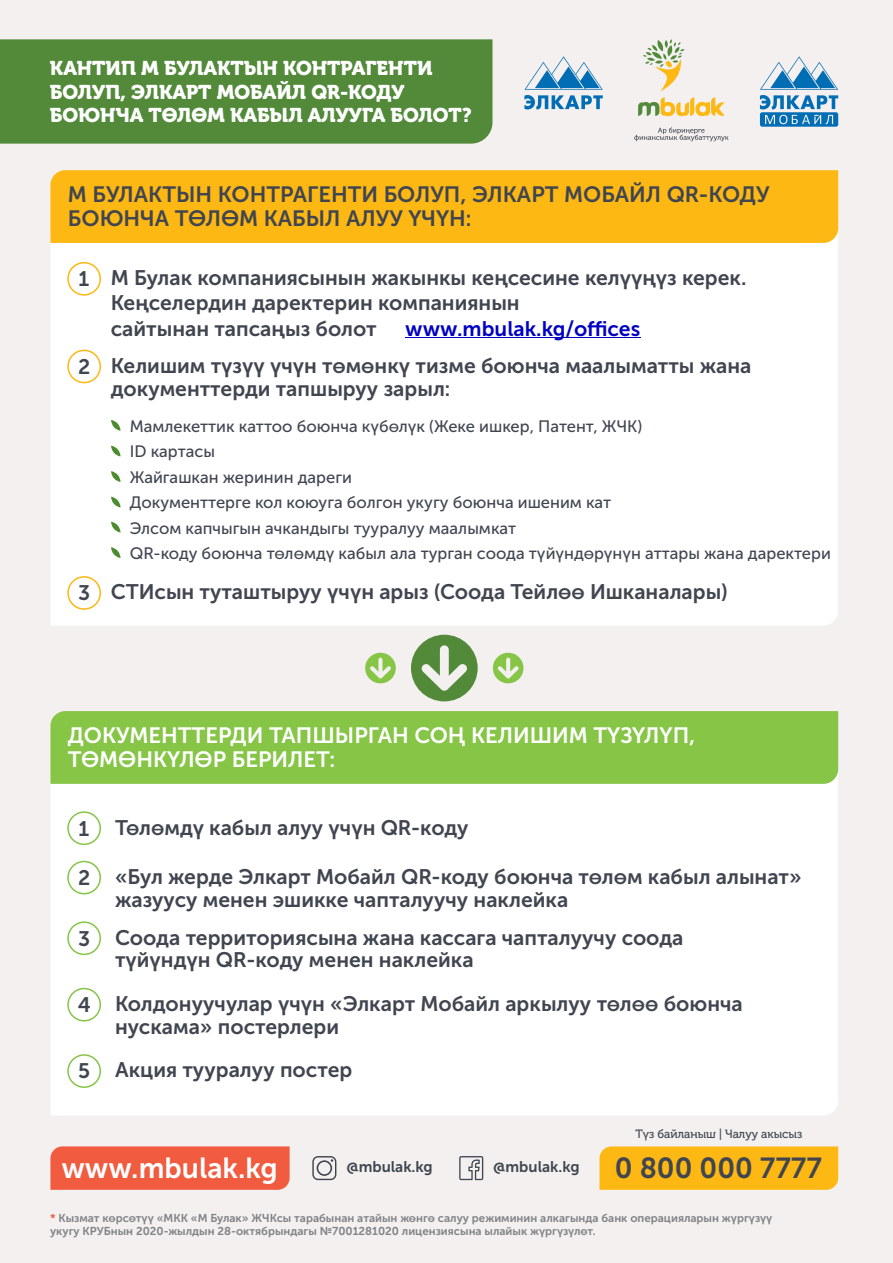
<style>
.page{position:relative;width:893px;height:1263px;background:#f3f0ef}
.page>*{position:absolute;margin:0;border:0;box-sizing:border-box;transform-origin:0 0}
.t1{font:28.95px "Museo Sans Cyrl 700";color:#404550}
.t2{font:28.95px "Museo Sans Cyrl 700";color:#fff}
.t3{font:22.05px/23.9px "Museo Sans Cyrl 700";color:#404550}
.t4{font:22.05px/23.9px "Museo Sans Cyrl 700";color:#fff}
.t5{font:21px/22.6px "Museo Sans Cyrl 700";color:#404550}
.t6{font:21px "Museo Sans Cyrl 700";color:#0000c4}
.t7{font:19.8px/23.7px "Museo Cyrillic 900";color:#fff}
.t8{font:16.5px/25.5px "Museo Sans Cyrl 500";color:#404550}
.t9{font:15.45px "Museo Sans Cyrl 700";color:#404550}
.t10{font:12px "Museo Cyrillic 500";color:#404550}
.t11{font:11.4px/12.3px "Museo Sans Cyrl 700";color:#808285}
.s1{color:#f15b40}
</style>
<div class="page">
<div style="left:51px;top:243px;width:787px;height:382px;background:#fff"></div>
<div style="left:50px;top:170px;width:788px;height:73px;background:#fdb813"></div>
<div style="left:67px;top:262px;width:34px;height:34px;border:2px solid #fdb813;border-radius:50%"></div>
<hr style="left:405px;top:337px;width:236px;height:1px;background:#0000c4">
<div style="left:0;top:39px;width:492px;height:105px;background:#528a3a"></div>
<div style="left:67px;top:350px;width:34px;height:33px;border:2px solid #fdb813;border-radius:50%"></div>
<div style="left:67px;top:576px;width:34px;height:34px;border:2px solid #fdb813;border-radius:50%"></div>
<svg style="left:111px;top:420px;width:9px;height:11px"></svg>
<svg style="left:111px;top:446px;width:9px;height:10px"></svg>
<svg style="left:111px;top:471px;width:9px;height:11px"></svg>
<svg style="left:111px;top:497px;width:9px;height:10px"></svg>
<svg style="left:111px;top:522px;width:9px;height:10px"></svg>
<svg style="left:111px;top:547px;width:9px;height:11px"></svg>
<div style="left:51px;top:784px;width:787px;height:331px;background:#fff"></div>
<div style="left:50px;top:711px;width:788px;height:73px;background:#86c546"></div>
<div style="left:67px;top:811px;width:34px;height:34px;border:2px solid #86c546;border-radius:50%"></div>
<div style="left:67px;top:861px;width:34px;height:33px;border:2px solid #86c546;border-radius:50%"></div>
<div style="left:67px;top:921px;width:34px;height:34px;border:2px solid #86c546;border-radius:50%"></div>
<div style="left:67px;top:988px;width:34px;height:33px;border:2px solid #86c546;border-radius:50%"></div>
<div style="left:67px;top:1054px;width:34px;height:34px;border:2px solid #86c546;border-radius:50%"></div>
<svg style="left:411px;top:635px;width:67px;height:66px"></svg>
<svg style="left:365px;top:653px;width:31px;height:30px"></svg>
<svg style="left:493px;top:653px;width:30px;height:30px"></svg>
<div style="left:50px;top:1146px;width:240px;height:44px;background:#f15b40"></div>
<svg style="left:312px;top:1156px;width:24px;height:24px"></svg>
<svg style="left:459px;top:1156px;width:24px;height:24px"></svg>
<div style="left:599px;top:1146px;width:239px;height:44px;background:#fdb813"></div>
<svg style="left:643px;top:39px;width:41px;height:52px"></svg>
<svg style="left:638px;top:97px;width:87px;height:19px"></svg>
<svg style="left:760px;top:56px;width:78px;height:71px"></svg>
<svg style="left:524px;top:56px;width:79px;height:53px"></svg>
<svg style="left:634px;top:127px;width:94px;height:14px"></svg>
<p class="t7" style="left:50px;top:58px;width:423px">КАНТИП М БУЛАКТЫН КОНТРАГЕНТИ<br>БОЛУП, ЭЛКАРТ МОБАЙЛ QR-КОДУ<br>БОЮНЧА ТӨЛӨМ КАБЫЛ АЛУУГА БОЛОТ?</p>
<p class="t3" style="left:68px;top:185px;width:703px">М БУЛАКТЫН КОНТРАГЕНТИ БОЛУП, ЭЛКАРТ МОБАЙЛ QR-КОДУ<br>БОЮНЧА ТӨЛӨМ КАБЫЛ АЛУУ ҮЧҮН:</p>
<p class="t5" style="left:79px;top:270px;width:12px">1</p>
<p class="t5" style="left:111px;top:267px;width:637px;line-height:25.2px">М Булак компаниясынын жакынкы кеңсесине келүүңүз керек.<br>Кеңселердин даректерин компаниянын<br>сайтынан тапсаңыз болот</p>
<p class="t6" style="left:405px;top:320px;width:236px">www.mbulak.kg/offices</p>
<p class="t5" style="left:111px;top:356px;width:642px;text-indent:-33px">2 Келишим түзүү үчүн төмөнкү тизме боюнча маалыматты жана документтерди тапшыруу зарыл:</p>
<p class="t8" style="left:130px;top:415px;width:703px">Мамлекеттик каттоо боюнча күбөлүк (Жеке ишкер, Патент, ЖЧК)<br>ID картасы<br>Жайгашкан жеринин дареги<br>Документтерге кол коюуга болгон укугу боюнча ишеним кат<br>Элсом капчыгын ачкандыгы тууралуу маалымкат<br>QR-коду боюнча төлөмдү кабыл ала турган соода түйүндөрүнүн аттары жана даректери</p>
<p class="t5" style="left:78px;top:583px;width:651px">3 СТИсын туташтыруу үчүн арыз (Соода Тейлөө Ишканалары)</p>
<p class="t4" style="left:68px;top:726px;width:629px">ДОКУМЕНТТЕРДИ ТАПШЫРГАН СОҢ КЕЛИШИМ ТҮЗҮЛҮП,<br>ТӨМӨНКҮЛӨР БЕРИЛЕТ:</p>
<p class="t5" style="left:79px;top:818px;width:391px">1 Төлөмдү кабыл алуу үчүн QR-коду</p>
<p class="t5" style="left:115px;top:867px;width:688px;text-indent:-37px">2 «Бул жерде Элкарт Мобайл QR-коду боюнча төлөм кабыл алынат» жазуусу менен эшикке чапталуучу наклейка</p>
<p class="t5" style="left:115px;top:928px;width:570px;text-indent:-37px">3 Соода территориясына жана кассага чапталуучу соода түйүндүн QR-коду менен наклейка</p>
<p class="t5" style="left:115px;top:994px;width:629px;text-indent:-37px">4 Колдонуучулар үчүн «Элкарт Мобайл аркылуу төлөө боюнча нускама» постерлери</p>
<p class="t5" style="left:78px;top:1061px;width:276px">5 Акция тууралуу постер</p>
<p class="t10" style="left:635px;top:1128px;width:168px">Түз байланыш | Чалуу акысыз</p>
<h1 class="t2" style="left:61px;top:1157px;width:218px">www.mbulak.kg</h1>
<p class="t9" style="left:346px;top:1160px;width:88px">@mbulak.kg</p>
<h1 class="t1" style="left:493px;top:1157px;width:330px"><sup>@mbulak.kg</sup> 0 800 000 7777</h1>
<p class="t11" style="left:50px;top:1213px;width:724px"><span class="s1">*</span> Кызмат көрсөтүү «МКК «М Булак» ЖЧКсы тарабынан атайын жөнгө салуу режиминин алкагында банк операцияларын жүргүзүү укугу КРУБнын 2020-жылдын 28-октябрындагы №7001281020 лицензиясына ылайык жүргүзүлөт.</p>
</div>
